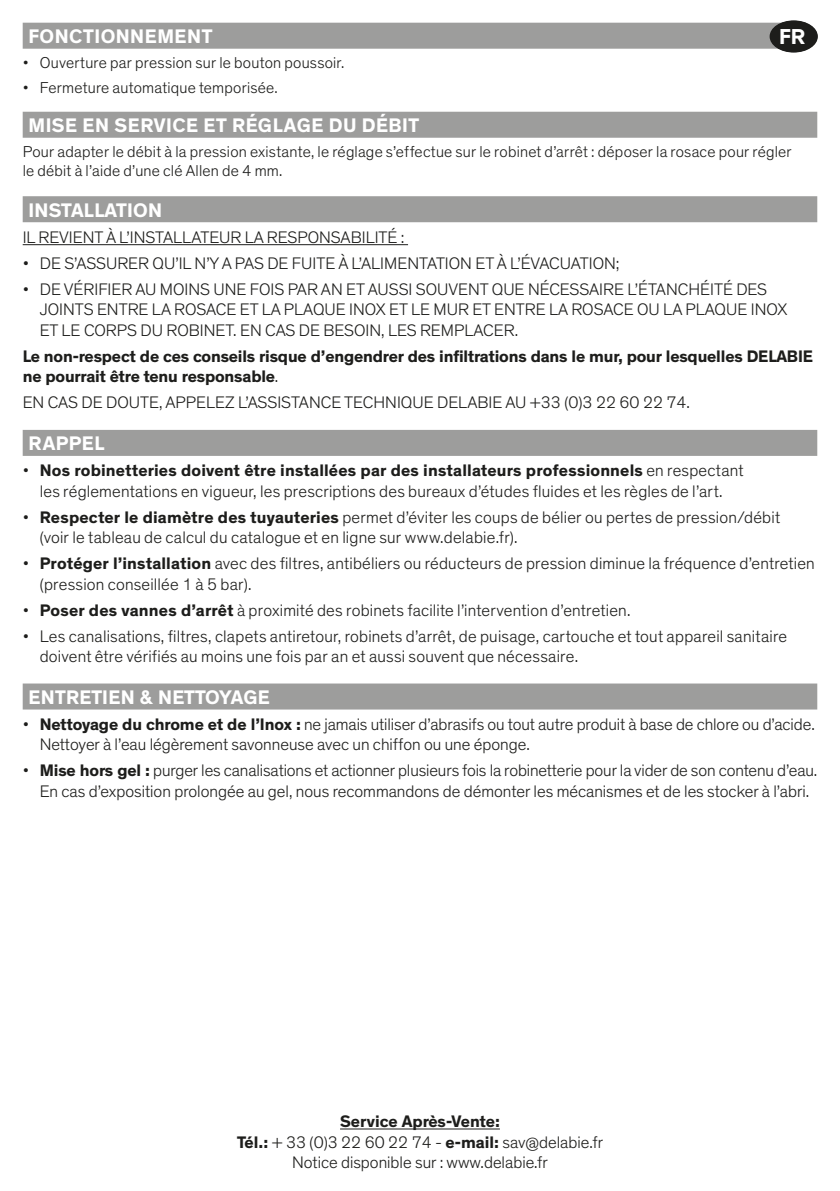
<style>
.page{position:relative;width:840px;height:1191px;background:#fff}
.page>*{position:absolute;margin:0;border:0;box-sizing:border-box;transform-origin:0 0}
.t1{font:700 22px "Theinhardt";color:#fff}
.t2{font:700 20px "Theinhardt";letter-spacing:.02em;color:#fff}
.t3{font:300 17px/20.4px "Theinhardt";color:#1d1d1b}
.t4{font:700 17px/20.4px "Theinhardt";letter-spacing:-.01em;color:#1d1d1b}
.t5{font:300 16px/19.2px "Theinhardt";letter-spacing:.015em;color:#1d1d1b}
.s1{font-weight:300}
.s2{font-weight:700}
</style>
<div class="page">
<div style="left:23px;top:430px;width:793px;height:26px;background:#9d9d9c"></div>
<div style="left:23px;top:683px;width:793px;height:26px;background:#9d9d9c"></div>
<hr style="left:340px;top:1128px;width:159px;height:1px;background:#1d1d1b">
<div style="left:23px;top:23px;width:782px;height:26px;background:#9d9d9c"></div>
<div style="left:23px;top:112px;width:793px;height:26px;background:#9d9d9c"></div>
<div style="left:23px;top:196px;width:793px;height:26px;background:#9d9d9c"></div>
<hr style="left:23px;top:244px;width:385px;height:1px;background:#1d1d1b">
<div style="left:769px;top:20px;width:48px;height:33px;background:#1d1d1b;border-radius:50%"></div>
<p class="t1" style="left:778px;top:23px;width:27px">FR</p>
<p class="t2" style="left:28px;top:24px;width:185px">FONCTIONNEMENT</p>
<p class="t5" style="left:23px;top:53px;width:323px">• Ouverture par pression sur le bouton poussoir.</p>
<p class="t5" style="left:23px;top:78px;width:256px">• Fermeture automatique temporisée.</p>
<p class="t2" style="left:28px;top:113px;width:392px">MISE EN SERVICE ET RÉGLAGE DU DÉBIT</p>
<p class="t5" style="left:23px;top:142px;width:770px">Pour adapter le débit à la pression existante, le réglage s’effectue sur le robinet d’arrêt : déposer la rosace pour régler le débit à l’aide d’une clé Allen de 4 mm.</p>
<p class="t2" style="left:28px;top:197px;width:135px">INSTALLATION</p>
<p class="t3" style="left:23px;top:227px;width:383px">IL REVIENT À L’INSTALLATEUR LA RESPONSABILITÉ :</p>
<p class="t3" style="left:23px;top:253px;width:598px">• DE S’ASSURER QU’IL N’Y A PAS DE FUITE À L’ALIMENTATION ET À L’ÉVACUATION;</p>
<p class="t3" style="left:40px;top:279px;width:748px;text-indent:-17px">• DE VÉRIFIER AU MOINS UNE FOIS PAR AN ET AUSSI SOUVENT QUE NÉCESSAIRE L’ÉTANCHÉITÉ DES<br>JOINTS ENTRE LA ROSACE ET LA PLAQUE INOX ET LE MUR ET ENTRE LA ROSACE OU LA PLAQUE INOX<br>ET LE CORPS DU ROBINET. EN CAS DE BESOIN, LES REMPLACER.</p>
<p class="t4" style="left:23px;top:346px;width:791px">Le non-respect de ces conseils risque d’engendrer des infiltrations dans le mur, pour lesquelles DELABIE ne pourrait être tenu responsable<span class="s1">.</span></p>
<p class="t3" style="left:23px;top:392px;width:668px">EN CAS DE DOUTE, APPELEZ L’ASSISTANCE TECHNIQUE DELABIE AU +33 (0)3 22 60 22 74.</p>
<p class="t2" style="left:28px;top:431px;width:78px">RAPPEL</p>
<p class="t3" style="left:23px;top:460px;width:722px;text-align:center">• <span class="s2">Nos robinetteries doivent être installées par des installateurs professionnels</span> en respectant les réglementations en vigueur, les prescriptions des bureaux d’études fluides et les règles de l’art.</p>
<p class="t3" style="left:40px;top:507px;width:741px;text-indent:-17px">• <span class="s2">Respecter le diamètre des tuyauteries</span> permet d’éviter les coups de bélier ou pertes de pression/débit (voir le tableau de calcul du catalogue et en ligne sur www.delabie.fr).</p>
<p class="t3" style="left:40px;top:553px;width:776px;text-indent:-17px">• <span class="s2">Protéger l’installation</span> avec des filtres, antibéliers ou réducteurs de pression diminue la fréquence d’entretien (pression conseillée 1 à 5 bar).</p>
<p class="t3" style="left:23px;top:600px;width:609px">• <span class="s2">Poser des vannes d’arrêt</span> à proximité des robinets facilite l’intervention d’entretien.</p>
<p class="t3" style="left:40px;top:626px;width:748px;text-indent:-17px">• Les canalisations, filtres, clapets antiretour, robinets d’arrêt, de puisage, cartouche et tout appareil sanitaire doivent être vérifiés au moins une fois par an et aussi souvent que nécessaire.</p>
<p class="t2" style="left:28px;top:684px;width:243px">ENTRETIEN &amp; NETTOYAGE</p>
<p class="t3" style="left:40px;top:714px;width:776px;text-indent:-17px">• <span class="s2">Nettoyage du chrome et de l’Inox :</span> ne jamais utiliser d’abrasifs ou tout autre produit à base de chlore ou d’acide.<br>Nettoyer à l’eau légèrement savonneuse avec un chiffon ou une éponge.</p>
<p class="t3" style="left:23px;top:760px;width:795px;text-align:center">• <span class="s2">Mise hors gel :</span> purger les canalisations et actionner plusieurs fois la robinetterie pour la vider de son contenu d’eau.<br>En cas d’exposition prolongée au gel, nous recommandons de démonter les mécanismes et de les stocker à l’abri.</p>
<p class="t3" style="left:237px;top:1111px;width:367px;text-align:center"><span class="s2">Service Après-Vente:<br>Tél.:</span> + 33 (0)3 22 60 22 74 - <span class="s2">e-mail:</span> sav@delabie.fr<br>Notice disponible sur : www.delabie.fr</p>
</div>
